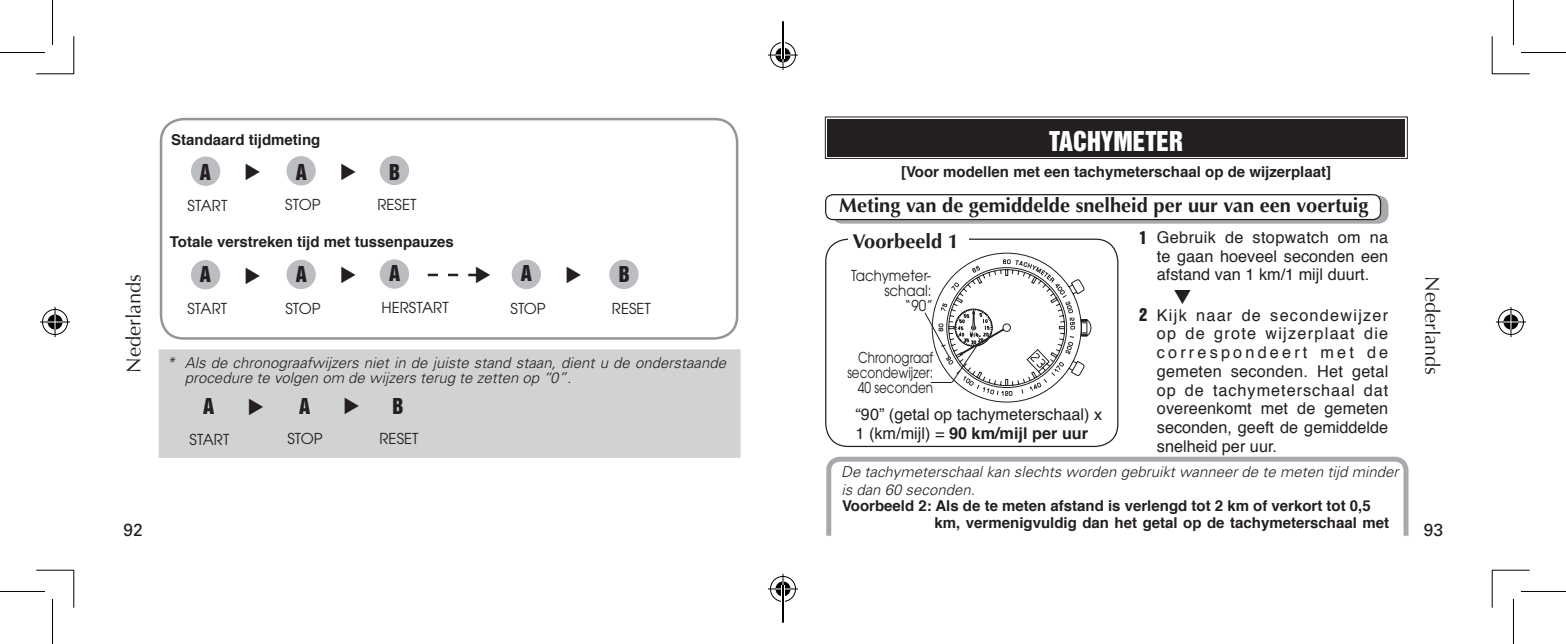
<style>
.page{position:relative;width:1566px;height:644px;background:#fff}
.page>*{position:absolute;margin:0;border:0;box-sizing:border-box;transform-origin:0 0}
.t1{font:25px "Helvetica Inserat";color:#fff}
.t2{font:700 20px "Optima";color:#231f20}
.t3{font:20px "Optima";color:#231f20}
.t4{font:20px "Helvetica Inserat";color:#231f20}
.t5{font:17.5px "Univers";color:#231f20}
.t6{font:16.25px/18.8px "Helvetica";color:#231f20;text-align:justify}
.t7{font:700 15px/16.2px "Helvetica";color:#231f20}
.t8{font:italic 300 15px/15px "Univers";color:#231f20}
.t9{font:15px "Avant Garde";color:#231f20}
.t10{font:15px/15px "Avant Garde";color:#231f20;text-align:right;scale:.8 1}
.t11{font:15px/15px "Avant Garde";color:#231f20;text-align:right;scale:.9 1}
.s1{font-family:"Helvetica Inserat"}
.s2{font-weight:700}
</style>
<div class="page">
<div style="left:159px;top:349px;width:581px;height:108px;background:#d1d2d4;border:1px solid #d1d2d4"></div>
<div style="left:160px;top:118px;width:578px;height:222px;border:2px solid #939598;border-radius:22px"></div>
<div style="left:192px;top:157px;width:28px;height:28px;background:#bcbdc0;border-radius:50%"></div>
<div style="left:191px;top:156px;width:29px;height:30px;border:1px solid #bcbdc0;border-radius:50%"></div>
<div style="left:287px;top:157px;width:28px;height:28px;background:#bcbdc0;border-radius:50%"></div>
<div style="left:286px;top:156px;width:30px;height:29px;border:1px solid #bcbdc0;border-radius:50%"></div>
<div style="left:380px;top:156px;width:28px;height:28px;background:#bcbdc0;border-radius:50%"></div>
<div style="left:380px;top:156px;width:29px;height:29px;border:1px solid #bcbdc0;border-radius:50%"></div>
<div style="left:191px;top:261px;width:28px;height:28px;background:#bcbdc0;border-radius:50%"></div>
<div style="left:191px;top:260px;width:29px;height:29px;border:1px solid #bcbdc0;border-radius:50%"></div>
<div style="left:287px;top:260px;width:28px;height:28px;background:#bcbdc0;border-radius:50%"></div>
<div style="left:286px;top:260px;width:30px;height:29px;border:1px solid #bcbdc0;border-radius:50%"></div>
<div style="left:380px;top:260px;width:28px;height:28px;background:#bcbdc0;border-radius:50%"></div>
<div style="left:380px;top:259px;width:29px;height:30px;border:1px solid #bcbdc0;border-radius:50%"></div>
<div style="left:512px;top:260px;width:28px;height:28px;background:#bcbdc0;border-radius:50%"></div>
<div style="left:511px;top:260px;width:30px;height:29px;border:1px solid #bcbdc0;border-radius:50%"></div>
<div style="left:610px;top:260px;width:28px;height:28px;background:#bcbdc0;border-radius:50%"></div>
<div style="left:609px;top:260px;width:29px;height:29px;border:1px solid #bcbdc0;border-radius:50%"></div>
<div style="left:825px;top:238px;width:293px;height:209px;border:1px solid #231f20;border-radius:22px"></div>
<svg style="left:824px;top:116px;width:583px;height:43px;background:#353132"></svg>
<div style="left:829px;top:121px;width:574px;height:34px;border:1px solid #231f20"></div>
<svg style="left:832px;top:196px;width:556px;height:28px;background:#a6a7aa"></svg>
<div style="left:825px;top:195px;width:555px;height:24px;background:#fff;border-radius:8px"></div>
<div style="left:825px;top:194px;width:555px;height:26px;border:1px solid #231f20;border-radius:8px"></div>
<div style="left:826px;top:456px;width:582px;height:100px;border:5px solid #a8a9ad;border-radius:11px"></div>
<div style="left:820px;top:536px;width:596px;height:28px;background:#fff"></div>
<svg style="left:924px;top:253px;width:167px;height:149px"></svg>
<div style="left:848px;top:227px;width:120px;height:24px;background:#fff"></div>
<svg style="left:36px;top:74px;width:38px;height:1px"></svg>
<svg style="left:1492px;top:74px;width:37px;height:1px"></svg>
<svg style="left:36px;top:570px;width:36px;height:1px"></svg>
<svg style="left:1493px;top:570px;width:36px;height:1px"></svg>
<svg style="left:74px;top:36px;width:1px;height:38px"></svg>
<svg style="left:72px;top:570px;width:3px;height:37px"></svg>
<svg style="left:1492px;top:36px;width:1px;height:37px"></svg>
<svg style="left:1492px;top:570px;width:1px;height:37px"></svg>
<hr style="left:36px;top:73px;width:38px;height:1px;background:#000">
<hr style="left:1491px;top:73px;width:38px;height:1px;background:#000">
<hr style="left:36px;top:569px;width:38px;height:1px;background:#000">
<hr style="left:1491px;top:569px;width:38px;height:1px;background:#000">
<hr style="left:73px;top:36px;width:1px;height:38px;background:#000">
<hr style="left:73px;top:570px;width:1px;height:37px;background:#000">
<hr style="left:1491px;top:36px;width:1px;height:38px;background:#000">
<hr style="left:1491px;top:570px;width:1px;height:37px;background:#000">
<hr style="left:0;top:52px;width:45px;height:1px;background:#000">
<hr style="left:1520px;top:52px;width:45px;height:1px;background:#000">
<hr style="left:0;top:591px;width:45px;height:1px;background:#000">
<hr style="left:1520px;top:591px;width:45px;height:1px;background:#000">
<hr style="left:52px;top:0;width:1px;height:45px;background:#000">
<hr style="left:52px;top:599px;width:1px;height:45px;background:#000">
<hr style="left:1512px;top:0;width:1px;height:45px;background:#000">
<hr style="left:1512px;top:599px;width:1px;height:45px;background:#000">
<div style="left:768px;top:41px;width:29px;height:28px;border:4px solid #fff;border-radius:50%"></div>
<svg style="left:768px;top:53px;width:30px;height:4px"></svg>
<hr style="left:781px;top:40px;width:3px;height:30px;background:#fff">
<div style="left:773px;top:46px;width:19px;height:18px;border:4px solid #fff;border-radius:50%"></div>
<div style="left:770px;top:42px;width:25px;height:26px;border:1px solid #000;border-radius:50%"></div>
<hr style="left:768px;top:55px;width:30px;height:1px;background:#000">
<hr style="left:782px;top:40px;width:1px;height:30px;background:#000">
<div style="left:768px;top:574px;width:29px;height:29px;border:4px solid #fff;border-radius:50%"></div>
<hr style="left:768px;top:587px;width:30px;height:3px;background:#fff">
<hr style="left:781px;top:574px;width:3px;height:30px;background:#fff">
<div style="left:773px;top:579px;width:19px;height:19px;border:4px solid #fff;border-radius:50%"></div>
<div style="left:770px;top:576px;width:25px;height:25px;border:1px solid #000;border-radius:50%"></div>
<hr style="left:768px;top:588px;width:30px;height:1px;background:#000">
<hr style="left:782px;top:574px;width:1px;height:30px;background:#000">
<div style="left:41px;top:308px;width:28px;height:28px;border:4px solid #fff;border-radius:50%"></div>
<svg style="left:40px;top:320px;width:30px;height:4px"></svg>
<svg style="left:53px;top:307px;width:4px;height:30px"></svg>
<div style="left:46px;top:313px;width:18px;height:18px;border:4px solid #fff;border-radius:50%"></div>
<div style="left:42px;top:309px;width:26px;height:26px;border:1px solid #000;border-radius:50%"></div>
<hr style="left:40px;top:321px;width:30px;height:1px;background:#000">
<hr style="left:55px;top:307px;width:1px;height:30px;background:#000">
<svg style="left:48px;top:314px;width:15px;height:15px"></svg>
<div style="left:1496px;top:308px;width:28px;height:28px;border:4px solid #fff;border-radius:50%"></div>
<svg style="left:1496px;top:320px;width:29px;height:4px"></svg>
<svg style="left:1508px;top:307px;width:4px;height:30px"></svg>
<div style="left:1501px;top:313px;width:18px;height:18px;border:4px solid #fff;border-radius:50%"></div>
<div style="left:1497px;top:309px;width:26px;height:26px;border:1px solid #000;border-radius:50%"></div>
<hr style="left:1495px;top:321px;width:30px;height:1px;background:#000">
<hr style="left:1510px;top:307px;width:1px;height:30px;background:#000">
<svg style="left:1503px;top:314px;width:15px;height:15px"></svg>
<hr style="left:782px;top:21px;width:1px;height:38px;background:#000">
<hr style="left:782px;top:585px;width:1px;height:37px;background:#000">
<svg style="left:775px;top:31px;width:15px;height:32px"></svg>
<svg style="left:775px;top:581px;width:15px;height:32px"></svg>
<svg style="left:428px;top:273px;width:51px;height:4px"></svg>
<h1 class="t1" style="left:1048px;top:126px;width:135px">TACHYMETER</h1>
<p class="t7" style="left:900px;top:163px;width:431px">[Voor modellen met een tachymeterschaal op de wijzerplaat]</p>
<p class="t2" style="left:839px;top:193px;width:530px">Meting van de gemiddelde snelheid per uur van een voertuig</p>
<p class="t7" style="left:171px;top:132px;width:151px">Standaard tijdmeting</p>
<p class="t4" style="left:389px;top:160px;width:13px">B</p>
<p class="t9" style="left:377px;top:195px;width:41px">RESET</p>
<p class="t7" style="left:170px;top:234px;width:285px">Totale verstreken tijd met tussenpauzes</p>
<p class="t4" style="left:200px;top:262px;width:13px">A</p>
<p class="t9" style="left:187px;top:300px;width:41px">START</p>
<p class="t4" style="left:200px;top:160px;width:13px">A</p>
<p class="t4" style="left:296px;top:160px;width:13px">A</p>
<p class="t9" style="left:285px;top:196px;width:37px">STOP</p>
<p class="t9" style="left:187px;top:196px;width:41px">START</p>
<p class="t6" style="left:1156px;top:228px;width:233px;text-indent:-18px"><span class="s1">1</span> Gebruik de stopwatch om na te gaan hoeveel seconden een afstand van 1 km/1 mijl duurt.</p>
<p class="t6" style="left:1156px;top:306px;width:233px;text-indent:-18px"><span class="s1">2</span> Kijk naar de secondewijzer op de grote wijzerplaat die correspondeert met de gemeten seconden. Het getal op de tachymeterschaal dat overeenkomt met de gemeten seconden, geeft de gemiddelde snelheid per uur.</p>
<p class="t2" style="left:852px;top:229px;width:108px">Voorbeeld 1</p>
<p class="t4" style="left:521px;top:261px;width:13px">A</p>
<p class="t4" style="left:389px;top:261px;width:13px">A</p>
<p class="t9" style="left:381px;top:299px;width:69px">HERSTART</p>
<p class="t9" style="left:510px;top:299px;width:37px">STOP</p>
<p class="t4" style="left:296px;top:262px;width:13px">A</p>
<p class="t9" style="left:285px;top:299px;width:37px">STOP</p>
<p class="t4" style="left:618px;top:262px;width:13px">B</p>
<p class="t9" style="left:612px;top:299px;width:41px">RESET</p>
<p class="t11" style="left:851px;top:268px;width:92px">Tachymeter&shy;schaal:<br>“90”</p>
<p class="t3" style="left:122px;top:373px;width:100px;rotate:-90deg">Nederlands</p>
<p class="t3" style="left:1443px;top:276px;width:100px;rotate:90deg">Nederlands</p>
<p class="t10" style="left:847px;top:349px;width:109px">Chronograaf secondewijzer:<br>40 seconden</p>
<p class="t8" style="left:185px;top:355px;width:542px;text-indent:-18px">* Als de chronograafwijzers niet in de juiste stand staan, dient u de onderstaande procedure te volgen om de wijzers terug te zetten op “0”.</p>
<p class="t4" style="left:299px;top:394px;width:13px">A</p>
<p class="t4" style="left:203px;top:394px;width:13px">A</p>
<p class="t4" style="left:392px;top:394px;width:13px">B</p>
<p class="t6" style="left:855px;top:405px;width:248px">“90” (getal op tachymeterschaal) x<br>1 (km/mijl) = <span class="s2">90 km/mijl per uur</span></p>
<p class="t9" style="left:190px;top:430px;width:41px">START</p>
<p class="t9" style="left:287px;top:430px;width:37px">STOP</p>
<p class="t9" style="left:379px;top:429px;width:41px">RESET</p>
<p class="t8" style="left:841px;top:462px;width:558px;line-height:18px">De tachymeterschaal kan slechts worden gebruikt wanneer de te meten tijd minder is dan 60 seconden.</p>
<p class="t7" style="left:934px;top:498px;width:456px;text-indent:-92px">Voorbeeld 2: Als de te meten afstand is verlengd tot 2 km of verkort tot 0,5 km, vermenigvuldig dan het getal op de tachymeterschaal met</p>
<p class="t5" style="left:124px;top:519px;width:21px">92</p>
<p class="t5" style="left:1423px;top:519px;width:21px">93</p>
</div>
